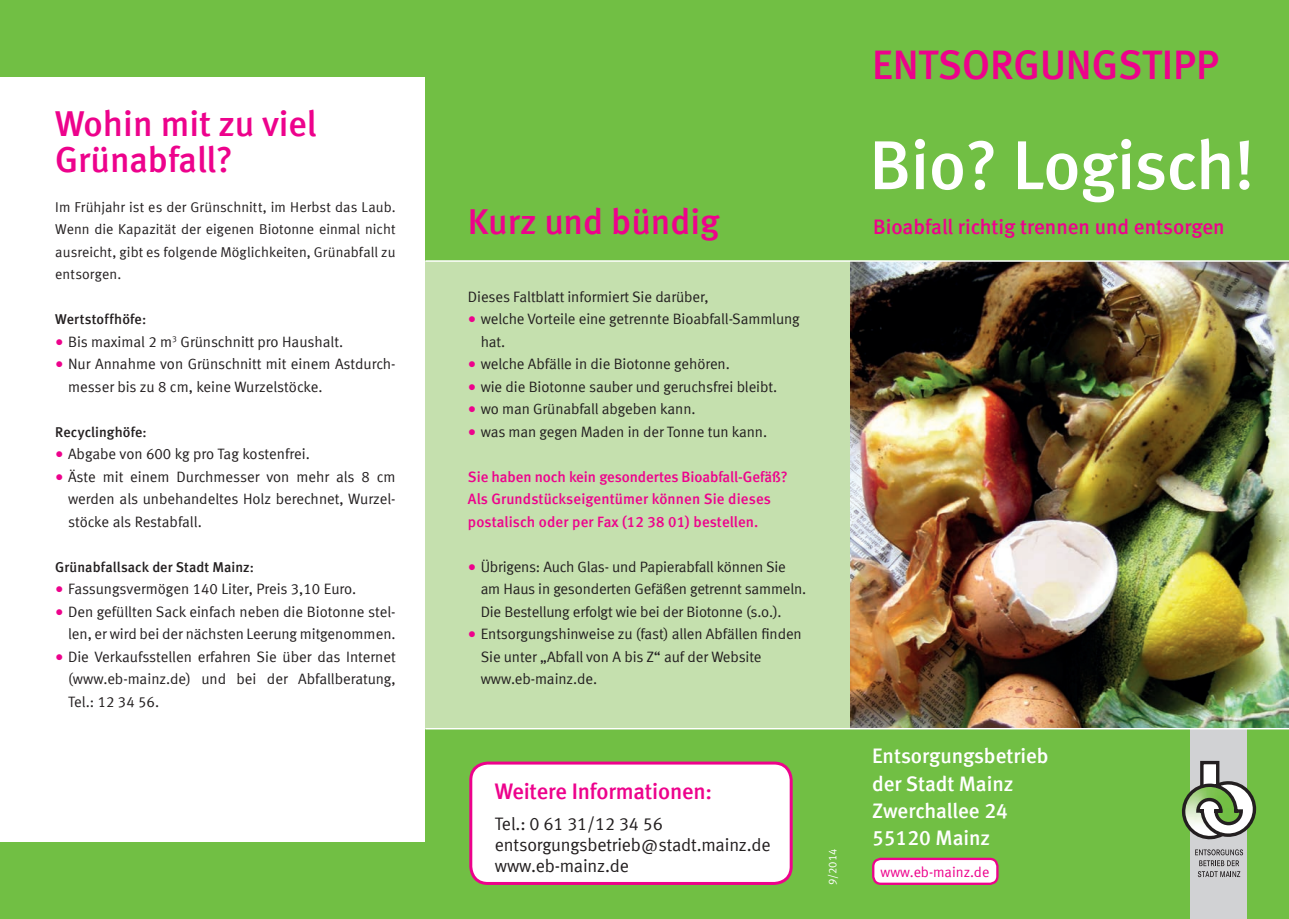
<style>
.page{position:relative;width:1289px;height:919px;background:#fff}
.page>*{position:absolute;margin:0;border:0;box-sizing:border-box;transform-origin:0 0}
.t1{font:700 69px "Mainz Meta";letter-spacing:-.01em;color:#fff}
.t2{font:700 41.25px "Mainz Meta";color:#ed028c}
.t3{font:700 36px/36px "Mainz Meta";color:#ed028c}
.t4{font:700 22.5px "Mainz Meta";letter-spacing:-.01em;color:#ed028c}
.t5{font:700 21px/27px "Mainz Meta";color:#fff}
.t6{font:700 21px "Mainz Meta";color:#ed028c}
.t7{font:18px/21px "Mainz Meta";letter-spacing:-.01em;color:#231f20}
.t8{font:15px/22.5px "Mainz Meta";letter-spacing:-.005em;color:#231f20}
.t9{font:700 15px/22.5px "Mainz Meta";letter-spacing:.005em;color:#ed028c}
.t10{font:14.4px "Mainz Meta";color:#ed028c}
.t11{font:14.25px/22.5px "Mainz Meta";letter-spacing:.005em;color:#231f20;text-align:justify}
.t12{font:700 14.25px "Mainz Meta";letter-spacing:.005em;color:#231f20}
.t13{font:11.25px "Mainz Meta";color:#fff}
.s1{font-size:16.5px;color:#ed028c}
</style>
<div class="page">
<div style="left:425px;top:0;width:863px;height:918px;background:#71bf44"></div>
<div style="left:425px;top:261px;width:430px;height:467px;background:#c5e0ae"></div>
<div style="left:1190px;top:706px;width:56px;height:212px;background:#d1d2d4"></div>
<div style="left:1201px;top:762px;width:16px;height:30px;background:#fff"></div>
<div style="left:1200px;top:760px;width:19px;height:34px;border:3px solid #231f20"></div>
<svg style="left:1181px;top:779px;width:73px;height:62px"></svg>
<svg style="left:1195px;top:849px;width:47px;height:28px"></svg>
<img style="left:850px;top:262px;width:438px;height:466px">
<div style="left:0;top:0;width:432px;height:77px;background:#71bf44"></div>
<div style="left:0;top:842px;width:432px;height:76px;background:#71bf44"></div>
<hr style="left:425px;top:260px;width:863px;height:2px;background:#fff">
<hr style="left:425px;top:728px;width:863px;height:1px;background:#fff">
<div style="left:873px;top:858px;width:124px;height:25px;background:#fff;border-radius:8px"></div>
<div style="left:872px;top:857px;width:126px;height:27px;border:2px solid #ed028c;border-radius:8px"></div>
<div style="left:471px;top:763px;width:320px;height:120px;background:#fff;border-radius:17px"></div>
<div style="left:469px;top:761px;width:323px;height:123px;border:3px solid #ed028c;border-radius:17px"></div>
<h3 class="t3" style="left:55px;top:105px;width:263px">Wohin mit zu viel<br>Grünabfall?</h3>
<p class="t11" style="left:55px;top:195px;width:342px">Im Frühjahr ist es der Grünschnitt, im Herbst das Laub.<br>Wenn die Kapazität der eigenen Biotonne einmal nicht ausreicht, gibt es folgende Möglichkeiten, Grünabfall zu entsorgen.</p>
<p class="t12" style="left:55px;top:311px;width:92px">Wertstoffhöfe:</p>
<p class="t8" style="left:55px;top:330px;width:289px"><span class="s1">•</span> Bis maximal 2 m<sup>3</sup> Grünschnitt pro Haushalt.</p>
<p class="t8" style="left:68px;top:352px;width:329px;text-indent:-13px"><span class="s1">•</span> Nur Annahme von Grünschnitt mit einem Astdurch&shy;messer bis zu 8 cm, keine Wurzelstöcke.</p>
<p class="t12" style="left:55px;top:423px;width:93px">Recyclinghöfe:</p>
<p class="t8" style="left:55px;top:442px;width:256px"><span class="s1">•</span> Abgabe von 600 kg pro Tag kostenfrei.</p>
<p class="t8" style="left:68px;top:465px;width:329px;text-align:justify;text-indent:-13px"><span class="s1">•</span> Äste mit einem Durchmesser von mehr als 8 cm werden als unbehandeltes Holz berechnet, Wurzel&shy;stöcke als Restabfall.</p>
<p class="t12" style="left:55px;top:558px;width:200px">Grünabfallsack der Stadt Mainz:</p>
<p class="t8" style="left:55px;top:577px;width:302px"><span class="s1">•</span> Fassungsvermögen 140 Liter, Preis 3,10 Euro.</p>
<p class="t8" style="left:55px;top:600px;width:342px;text-align:right"><span class="s1">•</span> Den gefüllten Sack einfach neben die Biotonne stel&shy;len, er wird bei der nächsten Leerung mitgenommen.</p>
<p class="t8" style="left:68px;top:645px;width:329px;text-align:justify;text-indent:-13px"><span class="s1">•</span> Die Verkaufsstellen erfahren Sie über das Internet (www.eb-mainz.de) und bei der Abfallberatung, Tel.: 12 34 56.</p>
<h3 class="t3" style="left:468px;top:203px;width:253px">Kurz und bündig</h3>
<p class="t8" style="left:468px;top:285px;width:242px">Dieses Faltblatt informiert Sie darüber,</p>
<p class="t8" style="left:480px;top:307px;width:320px;text-indent:-13px"><span class="s1">•</span> welche Vorteile eine getrennte Bioabfall-Sammlung hat.</p>
<p class="t8" style="left:468px;top:352px;width:263px"><span class="s1">•</span> welche Abfälle in die Biotonne gehören.</p>
<p class="t8" style="left:468px;top:375px;width:311px"><span class="s1">•</span> wie die Biotonne sauber und geruchsfrei bleibt.</p>
<p class="t8" style="left:468px;top:397px;width:229px"><span class="s1">•</span> wo man Grünabfall abgeben kann.</p>
<p class="t8" style="left:468px;top:420px;width:301px"><span class="s1">•</span> was man gegen Maden in der Tonne tun kann.</p>
<p class="t9" style="left:468px;top:465px;width:321px">Sie haben noch kein gesondertes Bioabfall-Gefäß?<br>Als Grundstückseigentümer können Sie dieses postalisch oder per Fax (12 38 01) bestellen.</p>
<p class="t8" style="left:480px;top:555px;width:327px;text-indent:-13px"><span class="s1">•</span> Übrigens: Auch Glas- und Papierabfall können Sie am Haus in gesonderten Gefäßen getrennt sammeln.<br>Die Bestellung erfolgt wie bei der Biotonne (s.o.).</p>
<p class="t8" style="left:480px;top:622px;width:322px;text-indent:-13px"><span class="s1">•</span> Entsorgungshinweise zu (fast) allen Abfällen finden<br>Sie unter „Abfall von A bis Z“ auf der Website www.eb-mainz.de.</p>
<h3 class="t4" style="left:495px;top:777px;width:219px">Weitere Informationen:</h3>
<p class="t7" style="left:495px;top:813px;width:277px">Tel.: 0 61 31/12 34 56 entsorgungsbetrieb@stadt.mainz.de www.eb-mainz.de</p>
<p class="t13" style="left:826px;top:884px;width:37px;rotate:-90deg">9/2014</p>
<h2 class="t2" style="left:872px;top:41px;width:348px">ENTSORGUNGSTIPP</h2>
<h1 class="t1" style="left:869px;top:125px;width:386px">Bio? Logisch!</h1>
<h3 class="t6" style="left:873px;top:215px;width:353px">Bioabfall richtig trennen und entsorgen</h3>
<h3 class="t5" style="left:872px;top:742px;width:178px">Entsorgungsbetrieb der Stadt Mainz<br>Zwerchallee 24<br>55120 Mainz</h3>
<p class="t10" style="left:880px;top:863px;width:110px">www.eb-mainz.de</p>
</div>
